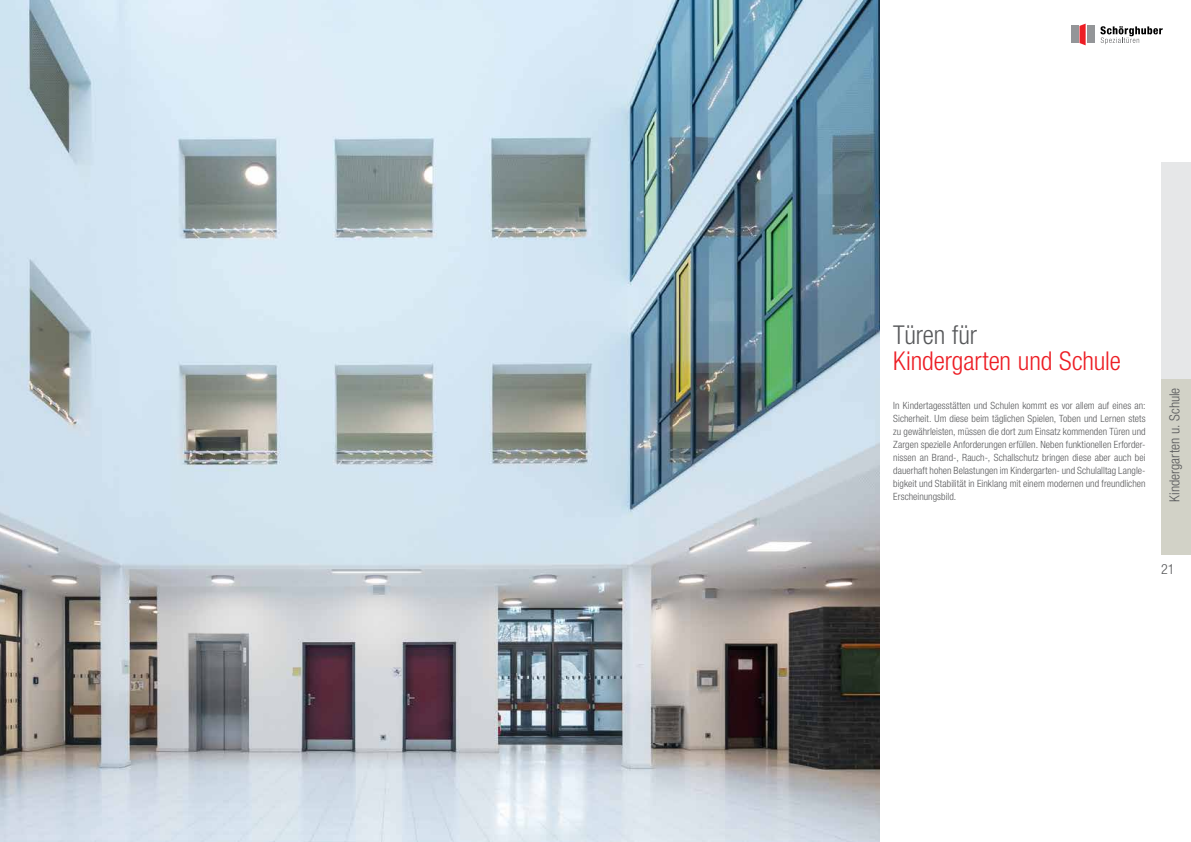
<style>
.page{position:relative;width:1191px;height:842px;background:#fff}
.page>*{position:absolute;margin:0;border:0;box-sizing:border-box;transform-origin:0 0}
.t1{font:300 condensed 26px "Helvetica Neue";letter-spacing:-.005em;color:#ed1d24}
.t2{font:300 condensed 26px "Helvetica Neue";letter-spacing:-.005em;color:#58595b}
.t3{font:300 condensed 14px "Helvetica Neue";color:#58595b}
.t4{font:300 condensed 10px/13px "Helvetica Neue";letter-spacing:.005em;color:#58595b;text-align:justify}
</style>
<div class="page">
<div style="left:1087px;top:26px;width:8px;height:17px;background:#939598"></div>
<svg style="left:1079px;top:24px;width:6px;height:21px"></svg>
<svg style="left:1100px;top:26px;width:62px;height:18px"></svg>
<div style="left:1071px;top:26px;width:7px;height:17px;background:#939598"></div>
<div style="left:1161px;top:162px;width:30px;height:385px;background:#e6e7e8"></div>
<div style="left:1161px;top:379px;width:30px;height:176px;background:#d2d2c7"></div>
<img style="left:0;top:0;width:879px;height:842px">
<h1 class="t2" style="left:893px;top:320px;width:85px">Türen für</h1>
<h1 class="t1" style="left:893px;top:346px;width:229px">Kindergarten und Schule</h1>
<p class="t4" style="left:893px;top:399px;width:254px">In Kindertagesstätten und Schulen kommt es vor allem auf eines an:<br>Sicherheit. Um diese beim täglichen Spielen, Toben und Lernen stets zu gewährleisten, müssen die dort zum Einsatz kommenden Türen und Zargen spezielle Anforderungen erfüllen. Neben funktionellen Erforder&shy;nissen an Brand-, Rauch-, Schallschutz bringen diese aber auch bei dauerhaft hohen Belastungen im Kindergarten- und Schulalltag Langle&shy;bigkeit und Stabilität in Einklang mit einem modernen und freundlichen Erscheinungsbild.</p>
<h2 class="t3" style="left:1166px;top:502px;width:116px;rotate:-90deg">Kindergarten u. Schule</h2>
<h2 class="t3" style="left:1161px;top:561px;width:15px">21</h2>
</div>
